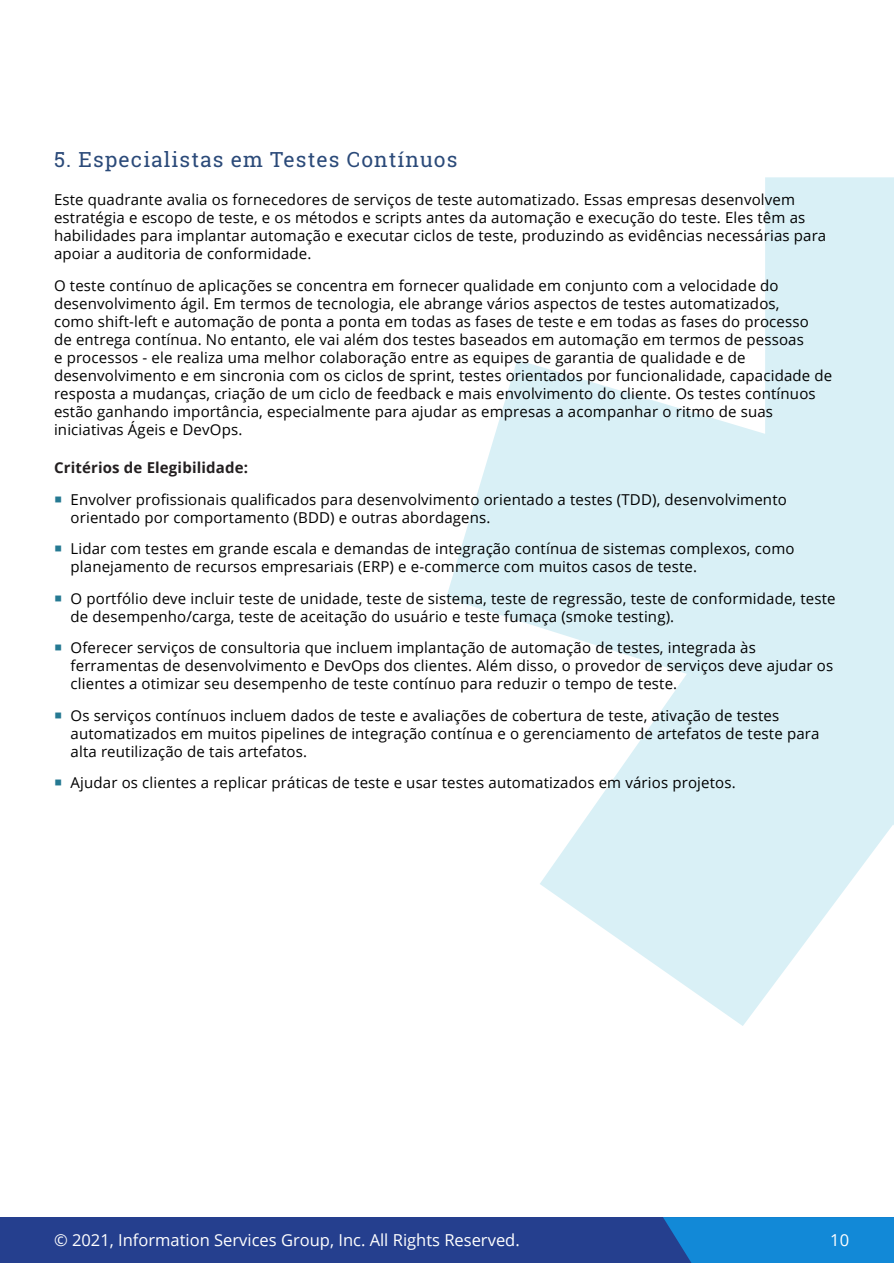
<style>
.page{position:relative;width:894px;height:1263px;background:#fff}
.page>*{position:absolute;margin:0;border:0;box-sizing:border-box;transform-origin:0 0}
.Body_Copy{font:21px "Roboto Slab";letter-spacing:.05em;color:#2b4a79}
.t1{font:16.5px "Open Sans";color:#fff}
.Body_Copy-2{font:15px/18px "Open Sans";letter-spacing:.01em;color:#000}
.Body_Copy-3{font:700 15px "Open Sans";letter-spacing:.01em;color:#231f20}
</style>
<div class="page">
<div style="left:0;top:1217px;width:893px;height:46px;background:#253f8e"></div>
<div style="left:663px;top:1217px;width:230px;height:46px;background:#1289d7"></div>
<svg style="left:446px;top:177px;width:447px;height:849px;fill:#d9f0f6"></svg>
<p class="Body_Copy" style="left:54px;top:145px;width:405px">5. Especialistas em Testes Contínuos</p>
<p class="Body_Copy-2" style="left:54px;top:190px;width:773px">Este quadrante avalia os fornecedores de serviços de teste automatizado. Essas empresas desenvolvem estratégia e escopo de teste, e os métodos e scripts antes da automação e execução do teste. Eles têm as habilidades para implantar automação e executar ciclos de teste, produzindo as evidências necessárias para apoiar a auditoria de conformidade.</p>
<p class="Body_Copy-2" style="left:54px;top:276px;width:779px">O teste contínuo de aplicações se concentra em fornecer qualidade em conjunto com a velocidade do desenvolvimento ágil. Em termos de tecnologia, ele abrange vários aspectos de testes automatizados,<br>como shift-left e automação de ponta a ponta em todas as fases de teste e em todas as fases do processo<br>de entrega contínua. No entanto, ele vai além dos testes baseados em automação em termos de pessoas<br>e processos - ele realiza uma melhor colaboração entre as equipes de garantia de qualidade e de desenvolvimento e em sincronia com os ciclos de sprint, testes orientados por funcionalidade, capacidade de resposta a mudanças, criação de um ciclo de feedback e mais envolvimento do cliente. Os testes contínuos estão ganhando importância, especialmente para ajudar as empresas a acompanhar o ritmo de suas iniciativas Ágeis e DevOps.</p>
<p class="Body_Copy-3" style="left:54px;top:457px;width:195px">Critérios de Elegibilidade:</p>
<p class="Body_Copy-2" style="left:70px;top:490px;width:717px">Envolver profissionais qualificados para desenvolvimento orientado a testes (TDD), desenvolvimento orientado por comportamento (BDD) e outras abordagens.</p>
<p class="Body_Copy-2" style="left:70px;top:539px;width:725px">Lidar com testes em grande escala e demandas de integração contínua de sistemas complexos, como planejamento de recursos empresariais (ERP) e e-commerce com muitos casos de teste.</p>
<p class="Body_Copy-2" style="left:70px;top:589px;width:766px">O portfólio deve incluir teste de unidade, teste de sistema, teste de regressão, teste de conformidade, teste de desempenho/carga, teste de aceitação do usuário e teste fumaça (smoke testing).</p>
<p class="Body_Copy-2" style="left:70px;top:638px;width:763px">Oferecer serviços de consultoria que incluem implantação de automação de testes, integrada às ferramentas de desenvolvimento e DevOps dos clientes. Além disso, o provedor de serviços deve ajudar os clientes a otimizar seu desempenho de teste contínuo para reduzir o tempo de teste.</p>
<p class="Body_Copy-2" style="left:70px;top:706px;width:750px">Os serviços contínuos incluem dados de teste e avaliações de cobertura de teste, ativação de testes automatizados em muitos pipelines de integração contínua e o gerenciamento de artefatos de teste para alta reutilização de tais artefatos.</p>
<p class="Body_Copy-2" style="left:70px;top:773px;width:666px">Ajudar os clientes a replicar práticas de teste e usar testes automatizados em vários projetos.</p>
<p class="t1" style="left:54px;top:1229px;width:467px">© 2021, Information Services Group, Inc. All Rights Reserved.</p>
<p class="t1" style="left:830px;top:1229px;width:20px">10</p>
</div>
